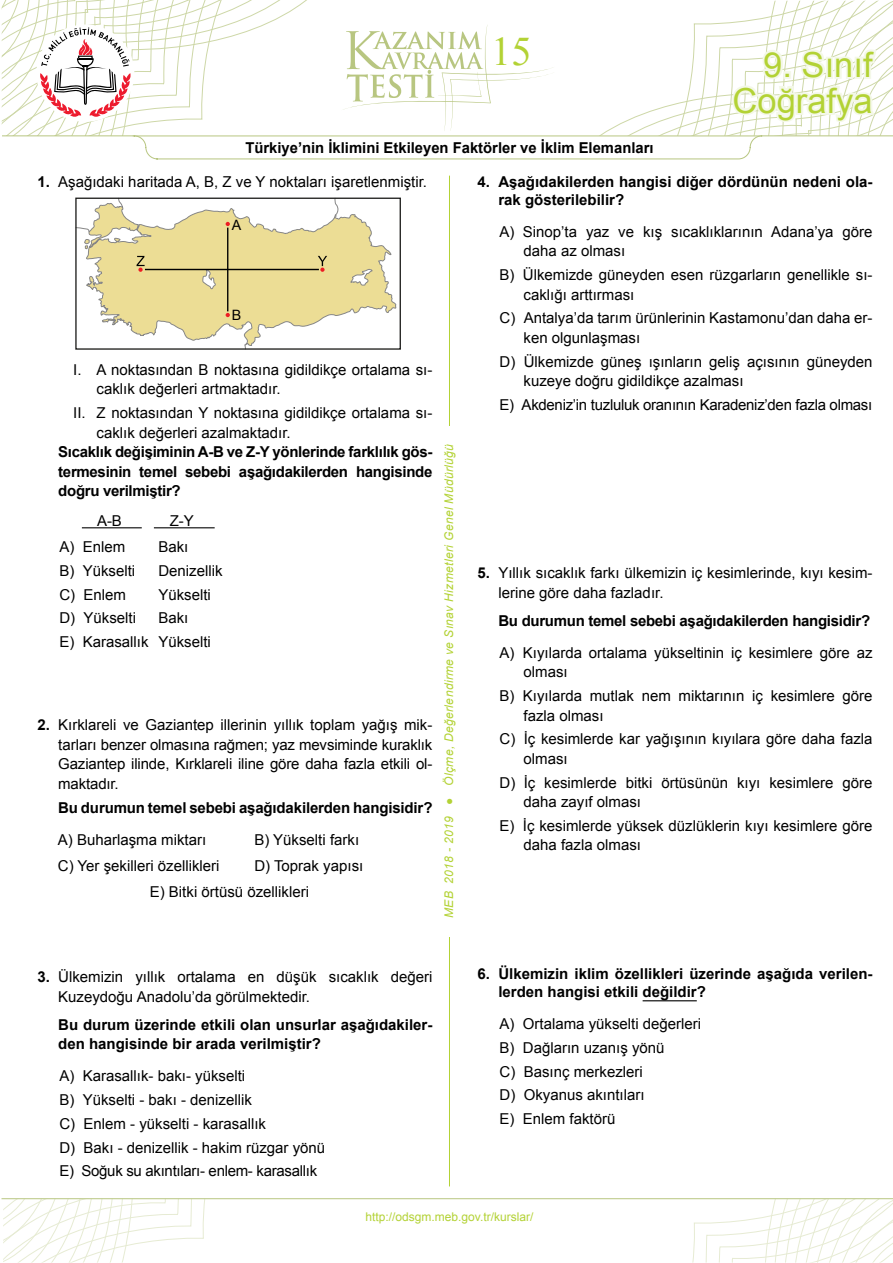
<style>
.page{position:relative;width:893px;height:1263px;background:#fff}
.page>*{position:absolute;margin:0;border:0;box-sizing:border-box;transform-origin:0 0}
.t1{font:40.5px "Times New Roman";color:#b3d235}
.t2{font:34.5px/36px "Arial";color:#b3d235;text-align:right}
.t3{font:15px/19.5px "Arial";color:#000}
.t4{font:700 15px/19.5px "Arial";color:#000}
.t5{font:15px "Arial";letter-spacing:-.02em;color:#000}
.t6{font:700 15px "Arial";letter-spacing:-.02em;color:#000}
.t7{font:14.25px "Arial";color:#000}
.t8{font:italic 12px "Arial";letter-spacing:.03em;color:#b3d235}
.t9{font:12px "Arial";color:#b3d235}
.s1{font-weight:700}
</style>
<div class="page">
<svg style="left:551px;top:1199px;width:342px;height:63px"></svg>
<svg style="left:3px;top:1199px;width:344px;height:63px"></svg>
<hr style="left:2px;top:1198px;width:891px;height:1px;background:#b8c681">
<hr style="left:449px;top:176px;width:1px;height:1010px;background:#b3d235">
<div style="left:439px;top:426px;width:19px;height:510px;background:#fff"></div>
<svg style="left:2px;top:0;width:891px;height:159px"></svg>
<hr style="left:82px;top:527px;width:60px;height:1px;background:#000">
<hr style="left:154px;top:527px;width:61px;height:1px;background:#000">
<svg style="left:75px;top:197px;width:321px;height:153px"></svg>
<hr style="left:643px;top:1000px;width:54px;height:1px;background:#000">
<h1 class="t1" style="left:491px;top:24px;width:42px">15</h1>
<p class="t4" style="left:245px;top:138px;width:410px">Türkiye’nin İklimini Etkileyen Faktörler ve İklim Elemanları</p>
<h2 class="t2" style="left:733px;top:47px;width:142px">9. Sınıf<br>Coğrafya</h2>
<p class="t3" style="left:37px;top:172px;width:391px"><span class="s1">1.</span> Aşağıdaki haritada A, B, Z ve Y noktaları işaretlenmiştir.</p>
<p class="t7" style="left:232px;top:215px;width:11px">A</p>
<p class="t7" style="left:232px;top:305px;width:11px">B</p>
<p class="t3" style="left:97px;top:360px;width:337px;text-indent:-23px">I. A noktasından B noktasına gidildikçe ortalama sı&shy;caklık değerleri artmaktadır.</p>
<p class="t3" style="left:97px;top:403px;width:337px;text-indent:-23px">II. Z noktasından Y noktasına gidildikçe ortalama sı&shy;caklık değerleri azalmaktadır.</p>
<p class="t4" style="left:58px;top:442px;width:376px;text-align:justify">Sıcaklık değişiminin A-B ve Z-Y yönlerinde farklılık gös&shy;termesinin temel sebebi aşağıdakilerden hangisinde doğru verilmiştir?</p>
<p class="t3" style="left:97px;top:511px;width:26px">A-B</p>
<p class="t3" style="left:170px;top:511px;width:25px">Z-Y</p>
<p class="t3" style="left:59px;top:537px;width:67px">A) Enlem</p>
<p class="t3" style="left:158px;top:537px;width:32px">Bakı</p>
<p class="t3" style="left:59px;top:561px;width:77px">B) Yükselti</p>
<p class="t3" style="left:158px;top:561px;width:66px">Denizellik</p>
<p class="t3" style="left:59px;top:585px;width:68px">C) Enlem</p>
<p class="t3" style="left:158px;top:585px;width:54px">Yükselti</p>
<p class="t3" style="left:59px;top:608px;width:78px">D) Yükselti</p>
<p class="t3" style="left:59px;top:606px;width:153px;line-height:23.7px;text-indent:99px">Bakı<br>E) Karasallık Yükselti</p>
<p class="t3" style="left:58px;top:715px;width:376px;text-align:justify;text-indent:-21px"><span class="s1">2.</span> Kırklareli ve Gaziantep illerinin yıllık toplam yağış mik&shy;tarları benzer olmasına rağmen; yaz mevsiminde kuraklık Gaziantep ilinde, Kırklareli iline göre daha fazla etkili ol&shy;maktadır.</p>
<p class="t4" style="left:58px;top:798px;width:376px">Bu durumun temel sebebi aşağıdakilerden hangisidir?</p>
<p class="t3" style="left:58px;top:830px;width:150px">A) Buharlaşma miktarı</p>
<p class="t3" style="left:254px;top:830px;width:106px">B) Yükselti farkı</p>
<p class="t3" style="left:58px;top:856px;width:163px">C) Yer şekilleri özellikleri</p>
<p class="t3" style="left:150px;top:853px;width:215px;line-height:25.8px;text-indent:105px">D) Toprak yapısı<br>E) Bitki örtüsü özellikleri</p>
<p class="t8" style="left:441px;top:918px;width:476px;rotate:-90deg">MEB 2018 - 2019 ● Ölçme, Değerlendirme ve Sınav Hizmetleri Genel Müdürlüğü</p>
<p class="t3" style="left:58px;top:967px;width:376px;text-indent:-21px"><span class="s1">3.</span> Ülkemizin yıllık ortalama en düşük sıcaklık değeri<br>Kuzeydoğu Anadolu’da görülmektedir.</p>
<p class="t4" style="left:58px;top:1015px;width:376px">Bu durum üzerinde etkili olan unsurlar aşağıdakiler&shy;den hangisinde bir arada verilmiştir?</p>
<p class="t3" style="left:59px;top:1064px;width:267px;line-height:23.7px">A) Karasallık- bakı- yükselti<br>B) Yükselti - bakı - denizellik<br>C) Enlem - yükselti - karasallık<br>D) Bakı - denizellik - hakim rüzgar yönü E) Soğuk su akıntıları- enlem- karasallık</p>
<p class="t4" style="left:498px;top:173px;width:376px;line-height:18px;text-indent:-21px">4. Aşağıdakilerden hangisi diğer dördünün nedeni ola&shy;rak gösterilebilir?</p>
<p class="t3" style="left:523px;top:222px;width:351px;text-indent:-24px">A) Sinop’ta yaz ve kış sıcaklıklarının Adana’ya göre daha az olması</p>
<p class="t3" style="left:523px;top:265px;width:351px;text-indent:-24px">B) Ülkemizde güneyden esen rüzgarların genellikle sı&shy;caklığı arttırması</p>
<p class="t3" style="left:523px;top:308px;width:351px;text-indent:-24px">C) Antalya’da tarım ürünlerinin Kastamonu’dan daha er&shy;ken olgunlaşması</p>
<p class="t3" style="left:523px;top:352px;width:351px;text-indent:-24px">D) Ülkemizde güneş ışınların geliş açısının güneyden kuzeye doğru gidildikçe azalması</p>
<p class="t5" style="left:499px;top:395px;width:374px">E) Akdeniz’in tuzluluk oranının Karadeniz’den fazla olması</p>
<p class="t3" style="left:498px;top:563px;width:376px;text-indent:-21px"><span class="s1">5.</span> Yıllık sıcaklık farkı ülkemizin iç kesimlerinde, kıyı kesim&shy;lerine göre daha fazladır.</p>
<p class="t6" style="left:498px;top:610px;width:373px">Bu durumun temel sebebi aşağıdakilerden hangisidir?</p>
<p class="t3" style="left:523px;top:643px;width:351px;text-indent:-24px">A) Kıyılarda ortalama yükseltinin iç kesimlere göre az olması</p>
<p class="t3" style="left:523px;top:686px;width:351px;text-indent:-24px">B) Kıyılarda mutlak nem miktarının iç kesimlere göre fazla olması</p>
<p class="t3" style="left:523px;top:729px;width:351px;text-indent:-24px">C) İç kesimlerde kar yağışının kıyılara göre daha fazla olması</p>
<p class="t3" style="left:523px;top:773px;width:351px;text-indent:-24px">D) İç kesimlerde bitki örtüsünün kıyı kesimlere göre daha zayıf olması</p>
<p class="t3" style="left:523px;top:816px;width:351px;text-indent:-24px">E) İç kesimlerde yüksek düzlüklerin kıyı kesimlere göre daha fazla olması</p>
<p class="t4" style="left:498px;top:965px;width:376px;line-height:18px;text-indent:-21px">6. Ülkemizin iklim özellikleri üzerinde aşağıda verilen&shy;lerden hangisi etkili değildir?</p>
<p class="t3" style="left:499px;top:1012px;width:203px;line-height:23.7px">A) Ortalama yükselti değerleri<br>B) Dağların uzanış yönü<br>C) Basınç merkezleri<br>D) Okyanus akıntıları<br>E) Enlem faktörü</p>
<p class="t9" style="left:366px;top:1208px;width:169px">http://odsgm.meb.gov.tr/kurslar/</p>
</div>
